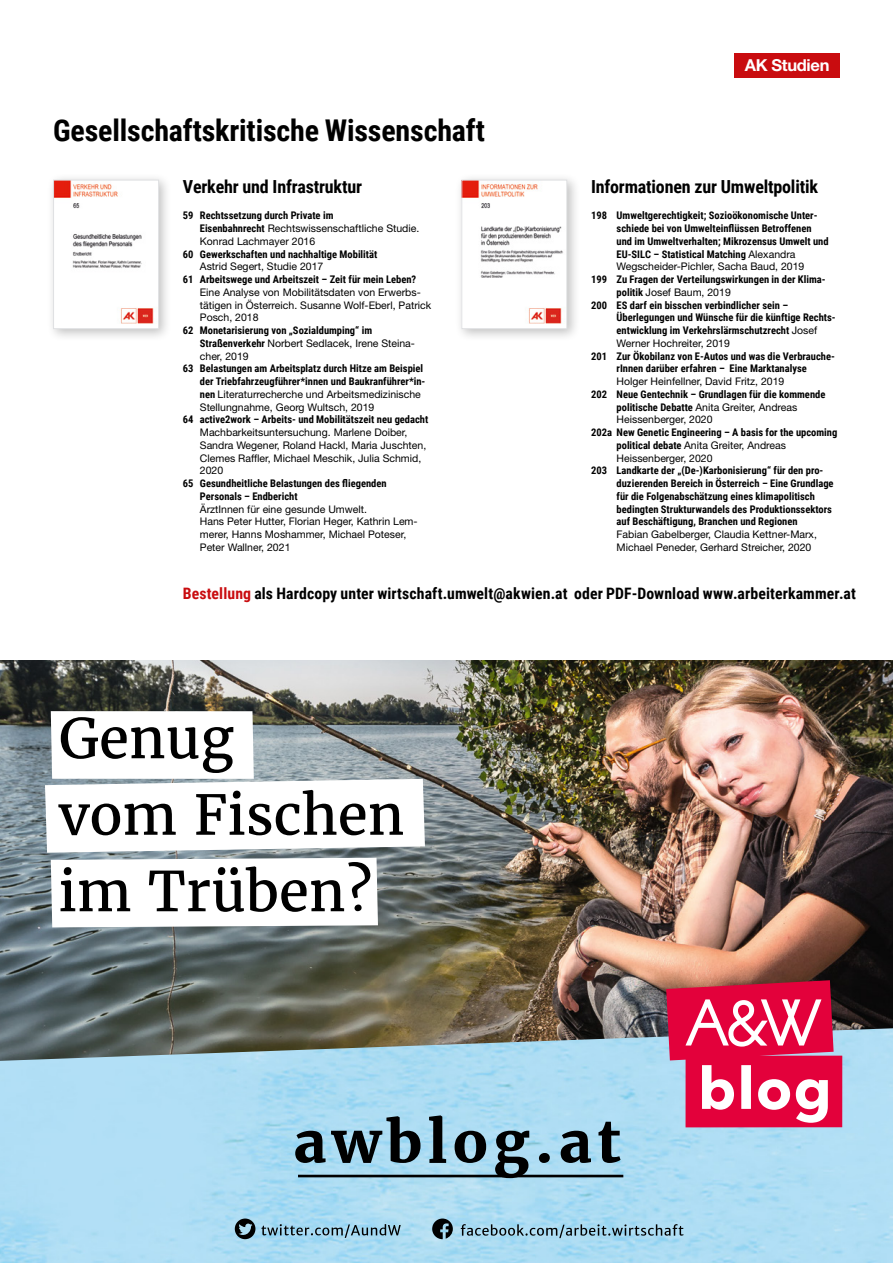
<style>
.page{position:relative;width:893px;height:1263px;background:#fff}
.page>*{position:absolute;margin:0;border:0;box-sizing:border-box;transform-origin:0 0}
.t1{font:54.75px/76.5px "Merriweather";color:#000}
.t2{font:700 30px "Roboto Condensed";letter-spacing:-.005em;color:#000}
.t3{font:700 18px "Roboto Condensed";letter-spacing:-.01em;color:#000}
.t4{font:700 16.5px "Helvetica Neue LT Pro";letter-spacing:-.02em;color:#fff}
.t5{font:700 15.75px "Roboto Condensed";letter-spacing:.005em;color:#000}
.t6{font:700 10.5px/12.8px "Roboto Condensed";color:#000}
.t7{font:10.5px/12.8px "Helvetica Neue LT Pro";color:#000}
.s1{font-family:"Roboto Condensed";font-weight:700}
.s2{font-family:"Helvetica Neue LT Pro";font-weight:400}
.s3{color:#c90c0f}
</style>
<div class="page">
<div style="left:46px;top:173px;width:126px;height:169px;background:#000;opacity:.25"></div>
<img style="left:55px;top:182px;width:102px;height:145px">
<div style="left:53px;top:180px;width:106px;height:149px;border:1px solid #dfe0e2"></div>
<div style="left:455px;top:173px;width:126px;height:169px;background:#000;opacity:.25"></div>
<img style="left:463px;top:182px;width:102px;height:145px">
<div style="left:461px;top:180px;width:106px;height:149px;border:1px solid #dfe0e2"></div>
<img style="left:0;top:661px;width:893px;height:367px">
<img style="left:0;top:1028px;width:893px;height:235px">
<svg style="left:666px;top:980px;width:176px;height:147px"></svg>
<svg style="left:45px;top:711px;width:380px;height:216px"></svg>
<svg style="left:295px;top:1115px;width:326px;height:63px;background:#7b9faf"></svg>
<hr style="left:298px;top:1175px;width:325px;height:2px;background:#000">
<svg style="left:261px;top:1224px;width:140px;height:14px;background:#7fa9bc"></svg>
<svg style="left:432px;top:1218px;width:21px;height:21px"></svg>
<svg style="left:235px;top:1218px;width:20px;height:21px"></svg>
<svg style="left:461px;top:1224px;width:222px;height:14px;background:#84abbd"></svg>
<div style="left:734px;top:53px;width:106px;height:25px;background:#c90c0f"></div>
<h2 class="t2" style="left:53px;top:109px;width:433px">Gesellschaftskritische Wissenschaft</h2>
<h3 class="t4" style="left:745px;top:55px;width:86px">AK Studien</h3>
<h3 class="t3" style="left:183px;top:174px;width:181px">Verkehr und Infrastruktur</h3>
<h3 class="t3" style="left:591px;top:174px;width:228px">Informationen zur Umweltpolitik</h3>
<p class="t6" style="left:183px;top:209px;width:152px">59 Rechtssetzung durch Private im</p>
<p class="t7" style="left:200px;top:222px;width:221px"><span class="s1">Eisenbahnrecht</span> Rechtswissenschaftliche Studie.<br>Konrad Lachmayer 2016</p>
<p class="t6" style="left:183px;top:247px;width:196px">60 Gewerkschaften und nachhaltige Mobilität</p>
<p class="t7" style="left:200px;top:260px;width:125px">Astrid Segert, Studie 2017</p>
<p class="t6" style="left:183px;top:273px;width:235px">61 Arbeitswege und Arbeitszeit – Zeit für mein Leben?</p>
<p class="t7" style="left:200px;top:285px;width:233px">Eine Analyse von Mobilitätsdaten von Erwerbs&shy;tätigen in Österreich. Susanne Wolf-Eberl, Patrick<br>Posch, 2018</p>
<p class="t6" style="left:183px;top:324px;width:191px">62 Monetarisierung von „Sozialdumping“ im</p>
<p class="t7" style="left:200px;top:336px;width:217px"><span class="s1">Straßenverkehr</span> Norbert Sedlacek, Irene Steina&shy;cher, 2019</p>
<p class="t6" style="left:183px;top:362px;width:244px;text-align:right">63 Belastungen am Arbeitsplatz durch Hitze am Beispiel der Triebfahrzeugführer*innen und Baukranführer*in-</p>
<p class="t7" style="left:200px;top:387px;width:223px"><span class="s1">nen</span> Literaturrecherche und Arbeitsmedizinische<br>Stellungnahme, Georg Wultsch, 2019</p>
<p class="t6" style="left:183px;top:413px;width:247px">64 active2work – Arbeits- und Mobilitätszeit neu gedacht</p>
<p class="t7" style="left:200px;top:426px;width:228px">Machbarkeitsuntersuchung. Marlene Doiber, Sandra Wegener, Roland Hackl, Maria Juschten, Clemes Raffler, Michael Meschik, Julia Schmid, 2020</p>
<p class="t6" style="left:200px;top:477px;width:188px;text-indent:-17px">65 Gesundheitliche Belastungen des fliegenden<br>Personals – Endbericht</p>
<p class="t7" style="left:200px;top:502px;width:219px">ÄrztInnen für eine gesunde Umwelt.<br>Hans Peter Hutter, Florian Heger, Kathrin Lem&shy;merer, Hanns Moshammer, Michael Poteser, Peter Wallner, 2021</p>
<p class="t6" style="left:617px;top:209px;width:214px;text-indent:-26px">198 Umweltgerechtigkeit; Sozioökonomische Unter&shy;schiede bei von Umwelteinflüssen Betroffenen und im Umweltverhalten; Mikrozensus Umwelt und EU-SILC – Statistical Matching <span class="s2">Alexandra</span></p>
<p class="t7" style="left:617px;top:260px;width:189px">Wegscheider-Pichler, Sacha Baud, 2019</p>
<p class="t6" style="left:591px;top:272px;width:236px">199 Zu Fragen der Verteilungswirkungen in der Klima-</p>
<p class="t7" style="left:617px;top:285px;width:116px"><span class="s1">politik</span> Josef Baum, 2019</p>
<p class="t6" style="left:617px;top:298px;width:221px;text-indent:-26px">200 ES darf ein bisschen verbindlicher sein –<br>Überlegungen und Wünsche für die künftige Rechts&shy;entwicklung im Verkehrslärmschutzrecht <span class="s2">Josef</span></p>
<p class="t7" style="left:617px;top:336px;width:115px">Werner Hochreiter, 2019</p>
<p class="t6" style="left:591px;top:349px;width:245px;text-align:center">201 Zur Ökobilanz von E-Autos und was die Verbrauche&shy;rInnen darüber erfahren – Eine Marktanalyse</p>
<p class="t7" style="left:617px;top:375px;width:169px">Holger Heinfellner, David Fritz, 2019</p>
<p class="t6" style="left:591px;top:387px;width:236px">202 Neue Gentechnik – Grundlagen für die kommende</p>
<p class="t7" style="left:617px;top:400px;width:182px"><span class="s1">politische Debatte</span> Anita Greiter, Andreas<br>Heissenberger, 2020</p>
<p class="t6" style="left:591px;top:425px;width:248px">202a New Genetic Engineering – A basis for the upcoming</p>
<p class="t7" style="left:617px;top:438px;width:171px"><span class="s1">political debate</span> Anita Greiter, Andreas<br>Heissenberger, 2020</p>
<p class="t6" style="left:617px;top:464px;width:219px;text-indent:-26px">203 Landkarte der „(De-)Karbonisierung“ für den pro&shy;duzierenden Bereich in Österreich – Eine Grundlage für die Folgenabschätzung eines klimapolitisch bedingten Strukturwandels des Produktionssektors auf Beschäftigung, Branchen und Regionen</p>
<p class="t7" style="left:617px;top:528px;width:202px">Fabian Gabelberger, Claudia Kettner-Marx,<br>Michael Peneder, Gerhard Streicher, 2020</p>
<h3 class="t5" style="left:183px;top:583px;width:675px"><span class="s3">Bestellung</span> als Hardcopy unter wirtschaft.umwelt@akwien.at oder PDF-Download www.arbeiterkammer.at</h3>
<h1 class="t1" style="left:58px;top:699px;width:347px">Genug<br>vom Fischen im Trüben?</h1>
</div>
